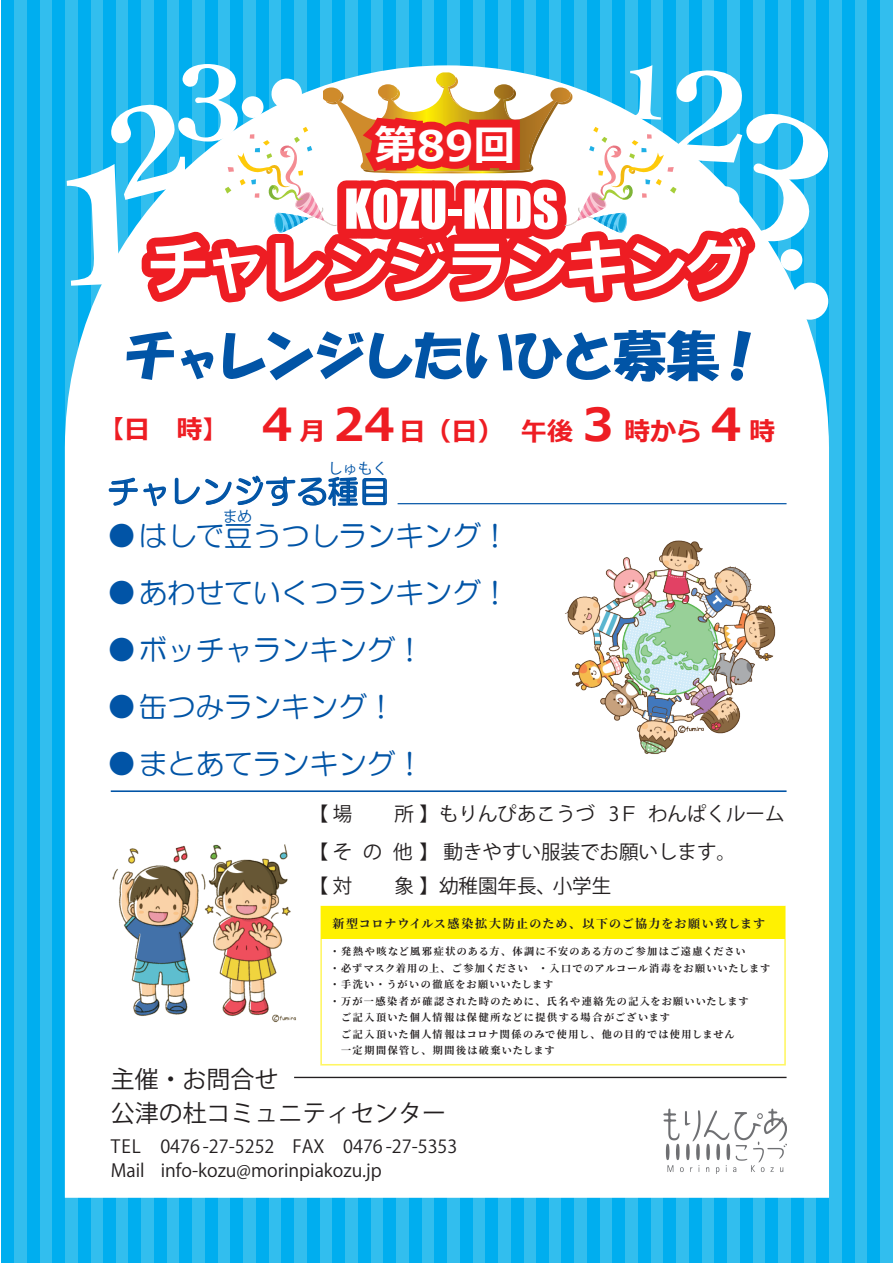
<style>
.page{position:relative;width:893px;height:1263px;background:#fff}
.page>*{position:absolute;margin:0;border:0;box-sizing:border-box;transform-origin:0 0}
.t1{font:700 59.85px "Meiryo";color:#fff}
.t2{font:53.85px "HG Soei Kakupoptai";letter-spacing:-.085em;color:#0154a6}
.t3{font:50.85px "Impact";color:#fff}
.t4{font:700 42px "Meiryo";color:#fff}
.t5{font:31.5px "HG Maru Gothic MPRO";color:#0154a6}
.t6{font:28.5px "HG Maru Gothic MPRO";color:#0154a6}
.t7{font:700 26.1px "Meiryo";color:#ee1d23}
.t8{font:24px "Koz Go Pr 6 N";color:#231f20}
.t9{font:19.5px/37.3px "Koz Go Pr 6 N";color:#231f20}
.t10{font:18px/24px "Koz Go Pr 6 N";color:#231f20}
.t11{font:15px "Koz Go Pr 6 N";color:#0154a6}
.t12{font:700 12px "Source Han Serif";letter-spacing:.09em;color:#231f20}
.t13{font:700 10.05px "Source Han Serif";letter-spacing:.12em;color:#231f20}
.t14{font:700 10.05px "Source Han Serif";letter-spacing:.085em;color:#231f20}
.s1{font-size:61.95px}
.s2{font-size:45.6px}
</style>
<div class="page">
<div style="left:1px;top:0;width:892px;height:1263px;background:#32beee"></div>
<div style="left:1px;top:0;width:13px;height:1263px;background:#00aeef"></div>
<div style="left:27px;top:0;width:12px;height:1263px;background:#00aeef"></div>
<div style="left:52px;top:0;width:13px;height:1263px;background:#00aeef"></div>
<div style="left:78px;top:0;width:12px;height:1263px;background:#00aeef"></div>
<div style="left:103px;top:0;width:13px;height:1263px;background:#00aeef"></div>
<div style="left:129px;top:0;width:12px;height:1263px;background:#00aeef"></div>
<div style="left:154px;top:0;width:13px;height:1263px;background:#00aeef"></div>
<div style="left:180px;top:0;width:12px;height:1263px;background:#00aeef"></div>
<div style="left:205px;top:0;width:13px;height:1263px;background:#00aeef"></div>
<div style="left:230px;top:0;width:13px;height:1263px;background:#00aeef"></div>
<div style="left:256px;top:0;width:13px;height:1263px;background:#00aeef"></div>
<div style="left:281px;top:0;width:13px;height:1263px;background:#00aeef"></div>
<div style="left:307px;top:0;width:13px;height:1263px;background:#00aeef"></div>
<div style="left:332px;top:0;width:13px;height:1263px;background:#00aeef"></div>
<div style="left:358px;top:0;width:12px;height:1263px;background:#00aeef"></div>
<div style="left:383px;top:0;width:13px;height:1263px;background:#00aeef"></div>
<div style="left:409px;top:0;width:12px;height:1263px;background:#00aeef"></div>
<div style="left:434px;top:0;width:13px;height:1263px;background:#00aeef"></div>
<div style="left:460px;top:0;width:12px;height:1263px;background:#00aeef"></div>
<div style="left:485px;top:0;width:13px;height:1263px;background:#00aeef"></div>
<div style="left:511px;top:0;width:12px;height:1263px;background:#00aeef"></div>
<div style="left:536px;top:0;width:13px;height:1263px;background:#00aeef"></div>
<div style="left:562px;top:0;width:12px;height:1263px;background:#00aeef"></div>
<div style="left:587px;top:0;width:13px;height:1263px;background:#00aeef"></div>
<div style="left:613px;top:0;width:12px;height:1263px;background:#00aeef"></div>
<div style="left:638px;top:0;width:13px;height:1263px;background:#00aeef"></div>
<div style="left:663px;top:0;width:13px;height:1263px;background:#00aeef"></div>
<div style="left:689px;top:0;width:13px;height:1263px;background:#00aeef"></div>
<div style="left:714px;top:0;width:13px;height:1263px;background:#00aeef"></div>
<div style="left:740px;top:0;width:13px;height:1263px;background:#00aeef"></div>
<div style="left:765px;top:0;width:13px;height:1263px;background:#00aeef"></div>
<div style="left:791px;top:0;width:12px;height:1263px;background:#00aeef"></div>
<div style="left:816px;top:0;width:13px;height:1263px;background:#00aeef"></div>
<div style="left:842px;top:0;width:12px;height:1263px;background:#00aeef"></div>
<div style="left:867px;top:0;width:13px;height:1263px;background:#00aeef"></div>
<div style="left:65px;top:180px;width:764px;height:1018px;background:#fff"></div>
<svg style="left:108px;top:477px;width:59px;height:30px;background:#c7d9eb"></svg>
<svg style="left:174px;top:475px;width:214px;height:32px;background:#b3cbe4"></svg>
<hr style="left:398px;top:503px;width:388px;height:1px;background:#0154a6">
<hr style="left:111px;top:790px;width:675px;height:2px;background:#0154a6">
<hr style="left:294px;top:1077px;width:492px;height:1px;background:#231f20">
<img style="left:663px;top:1106px;width:123px;height:67px">
<svg style="left:67px;top:64px;width:762px;height:264px"></svg>
<div style="left:320px;top:906px;width:466px;height:159px;background:#fff"></div>
<div style="left:321px;top:906px;width:464px;height:32px;background:#fff101"></div>
<img style="left:110px;top:831px;width:192px;height:193px">
<img style="left:555px;top:533px;width:229px;height:229px">
<h3 class="t4" style="left:375px;top:116px;width:142px">第89回</h3>
<h3 class="t3" style="left:344px;top:169px;width:216px">KOZU-KIDS</h3>
<h1 class="t1" style="left:147px;top:226px;width:601px">チャレンジランキング</h1>
<h2 class="t2" style="left:123px;top:328px;width:649px">チャレンジしたいひと募集<span class="s1">！</span></h2>
<h3 class="t7" style="left:98px;top:413px;width:678px">【日　時】 <span class="s2">4</span> 月 <span class="s2">24</span> 日（日） 午後 <span class="s2">3</span> 時から <span class="s2">4</span> 時</h3>
<h3 class="t11" style="left:328px;top:460px;width:61px">しゅもく</h3>
<h3 class="t5" style="left:107px;top:475px;width:285px">チャレンジする種目</h3>
<h3 class="t6" style="left:107px;top:521px;width:403px">●はしで豆うつしランキング！</h3>
<h3 class="t6" style="left:107px;top:578px;width:403px">●あわせていくつランキング！</h3>
<h3 class="t6" style="left:107px;top:635px;width:318px">●ボッチャランキング！</h3>
<h3 class="t6" style="left:107px;top:692px;width:289px">●缶つみランキング！</h3>
<h3 class="t6" style="left:107px;top:749px;width:318px">●まとあてランキング！</h3>
<h3 class="t11" style="left:223px;top:508px;width:31px">まめ</h3>
<h3 class="t9" style="left:309px;top:796px;width:477px">【場 　所】もりんぴあこうづ 3Ｆ わんぱくルーム【そ</h3>
<h3 class="t9" style="left:393px;top:833px;width:344px">他】動きやすい服装でお願いします。</h3>
<h3 class="t9" style="left:309px;top:835px;width:304px;line-height:34.3px;text-indent:54px">の<br>【対 　象】幼稚園年長、小学生</h3>
<h3 class="t8" style="left:111px;top:1065px;width:169px">主催・お問合せ</h3>
<p class="t12" style="left:332px;top:916px;width:434px">新型コロナウイルス感染拡大防止のため、以下のご協力をお願い致します</p>
<p class="t13" style="left:330px;top:946px;width:417px">・発熱や咳など風邪症状のある方、体調に不安のある方のご参加はご遠慮ください</p>
<p class="t14" style="left:330px;top:962px;width:442px">・必ずマスク着用の上、ご参加ください　・入口でのアルコール消毒をお願いいたします</p>
<p class="t13" style="left:330px;top:979px;width:236px">・手洗い・うがいの徹底をお願いいたします　</p>
<p class="t13" style="left:330px;top:995px;width:420px">・万が一感染者が確認された時のために、氏名や連絡先の記入をお願いいたします</p>
<p class="t13" style="left:341px;top:1012px;width:330px">ご記入頂いた個人情報は保健所などに提供する場合がございます</p>
<p class="t13" style="left:341px;top:1028px;width:395px">ご記入頂いた個人情報はコロナ関係のみで使用し、他の目的では使用しません</p>
<p class="t13" style="left:341px;top:1045px;width:215px">一定期間保管し、期間後は破棄いたします</p>
<h3 class="t8" style="left:111px;top:1100px;width:337px">公津の杜コミュニティセンター</h3>
<h3 class="t10" style="left:111px;top:1135px;width:348px">TEL　0476 -27-5252　FAX　0476 -27-5353<br>Mail　info-kozu@morinpiakozu.jp</h3>
</div>
